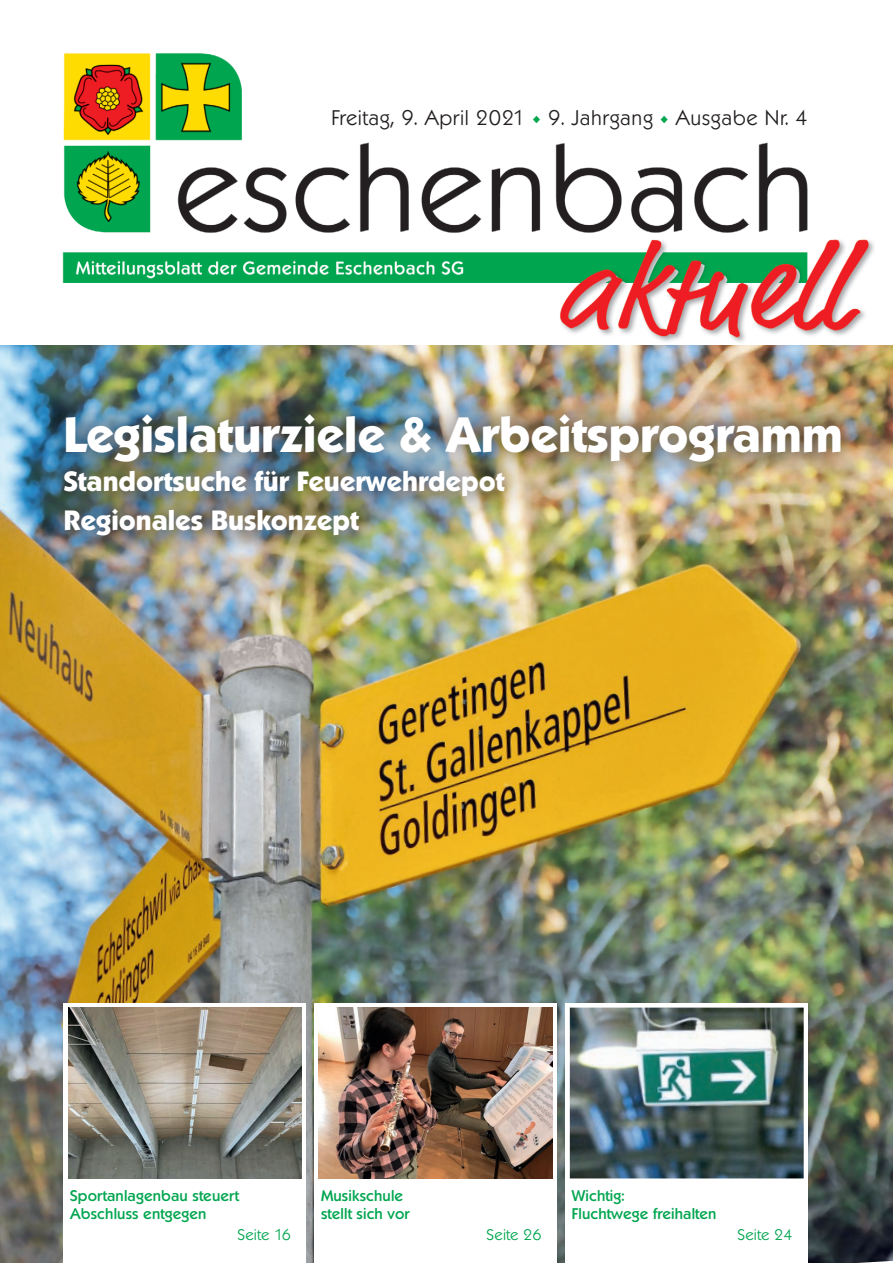
<style>
.page{position:relative;width:893px;height:1263px;background:#fff}
.page>*{position:absolute;margin:0;border:0;box-sizing:border-box;transform-origin:0 0}
.t1{font:700 48px "Koblenz TS";color:#fff}
.t2{font:700 27px/39px "Koblenz TS";color:#fff}
.t3{font:300 20.55px "Koblenz TS";letter-spacing:.03em;color:#231f20}
.t4{font:500 15px/18px "Koblenz TS";letter-spacing:.01em;color:#00a54f}
.t5{font:300 15px "Koblenz TS";letter-spacing:.01em;color:#00a54f}
.s1{font-weight:700;font-size:32.1px;color:#00a54f}
</style>
<div class="page">
<img style="left:0;top:345px;width:893px;height:918px">
<img style="left:62px;top:54px;width:812px;height:288px">
<div style="left:315px;top:1003px;width:242px;height:260px;background:#fff"></div>
<div style="left:566px;top:1003px;width:242px;height:260px;background:#fff"></div>
<img style="left:319px;top:1008px;width:234px;height:171px">
<div style="left:38px;top:388px;width:830px;height:174px;background:#231f20;opacity:.6"></div>
<img style="left:570px;top:1007px;width:234px;height:171px">
<div style="left:64px;top:1003px;width:242px;height:260px;background:#fff"></div>
<img style="left:68px;top:1008px;width:234px;height:171px">
<h3 class="t3" style="left:331px;top:106px;width:478px">Freitag, 9. April 2021 <span class="s1">•</span> 9. Jahrgang <span class="s1">•</span> Ausgabe Nr. 4</h3>
<h1 class="t1" style="left:64px;top:405px;width:781px">Legislaturziele &amp; Arbeitsprogramm</h1>
<h2 class="t2" style="left:64px;top:462px;width:442px">Standortsuche für Feuerwehrdepot<br>Regionales Buskonzept</h2>
<p class="t4" style="left:70px;top:1187px;width:170px">Sportanlagenbau steuert<br>Abschluss entgegen</p>
<p class="t5" style="left:237px;top:1226px;width:55px">Seite 16</p>
<p class="t4" style="left:321px;top:1187px;width:90px">Musikschule stellt sich vor</p>
<p class="t5" style="left:487px;top:1226px;width:57px">Seite 26</p>
<p class="t4" style="left:572px;top:1187px;width:146px">Wichtig:<br>Fluchtwege freihalten</p>
<p class="t5" style="left:737px;top:1226px;width:57px">Seite 24</p>
</div>
